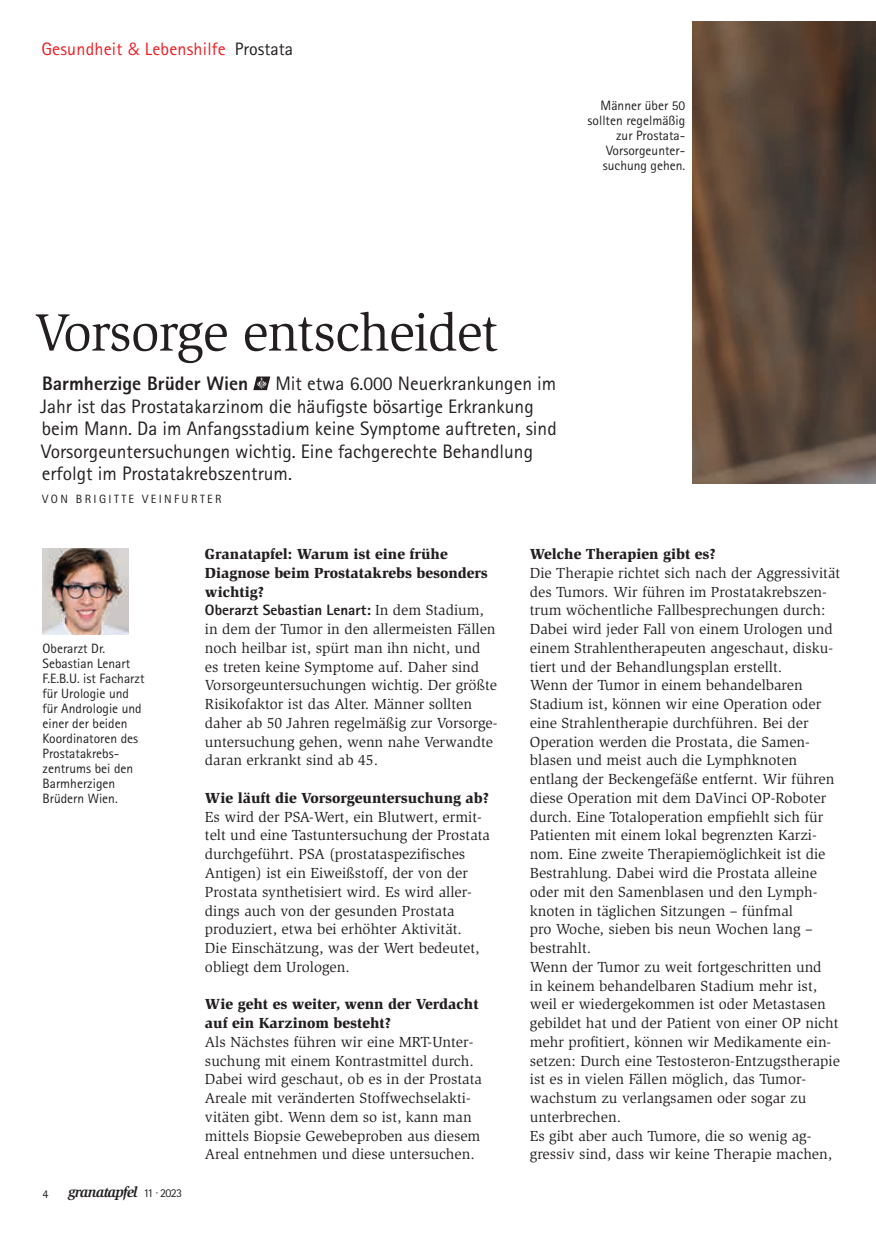
<style>
.page{position:relative;width:876px;height:1234px;background:#fff}
.page>*{position:absolute;margin:0;border:0;box-sizing:border-box;transform-origin:0 0}
.t1{font:54px "Slimbach Std";letter-spacing:-.02em;color:#231f20}
.t2{font:19.5px/22.5px "Rotis Sans Serif Pro";color:#231f20}
.t3{font:800 19.5px "Rotis Sans Serif Pro";color:#231f20}
.t4{font:18px "Rotis Sans Serif Pro";letter-spacing:.01em;color:#ee1d23}
.t5{font:15px/18.8px "Slimbach Std";color:#231f20}
.t6{font:900 15px/18.8px "Slimbach Std";color:#231f20}
.t7{font:800 15px "Rotis Sans Serif Pro";color:#231f20}
.t8{font:italic 700 15px "Slimbach Std";letter-spacing:-.05em;color:#231f20}
.t9{font:13.5px/15px "Rotis Sans Serif Pro";color:#231f20;text-align:right}
.t10{font:12px "Rotis Sans Serif Pro";letter-spacing:.2em;color:#231f20}
.s1{font-family:"Avenir Next W1 G";font-size:17.25px}
.s2{color:#231f20}
.s3{font-family:"Rotis Sans Serif Pro";font-weight:400;font-style:normal;font-size:12px}
.s4{font-family:"Slimbach Std";font-weight:400}
</style>
<div class="page">
<svg style="left:253px;top:376px;width:17px;height:14px"></svg>
<img style="left:43px;top:549px;width:85px;height:85px">
<img style="left:692px;top:21px;width:184px;height:463px">
<p class="t4" style="left:41px;top:39px;width:253px">Gesundheit <span class="s1">&amp;</span> Lebenshilfe <span class="s2">Prostata</span></p>
<p class="t9" style="left:588px;top:98px;width:99px">Männer über 50 sollten regelmäßig zur Prostata-<br>Vorsorgeunter&shy;suchung gehen.</p>
<h1 class="t1" style="left:34px;top:301px;width:466px">Vorsorge entscheidet</h1>
<h2 class="t3" style="left:42px;top:371px;width:208px">Barmherzige Brüder Wien</h2>
<p class="t2" style="left:40px;top:372px;width:518px;text-indent:235px">Mit etwa 6.000 Neuerkrankungen im Jahr ist das Prostatakarzinom die häufigste bösartige Erkrankung beim Mann. Da im Anfangsstadium keine Symptome auftreten, sind Vorsorgeuntersuchungen wichtig. Eine fachgerechte Behandlung erfolgt im Prostatakrebszentrum.</p>
<p class="t10" style="left:42px;top:491px;width:181px">VON BRIGITTE VEINFURTER</p>
<p class="t9" style="left:43px;top:640px;width:103px;text-align:left">Oberarzt Dr.<br>Sebastian Lenart<br>F.E.B.U. ist Facharzt für Urologie und für Andrologie und einer der beiden<br>Koordinatoren des<br>Prostatakrebs&shy;zentrums bei den<br>Barmherzigen<br>Brüdern Wien.</p>
<p class="t10" style="left:43px;top:1186px;width:7px">4</p>
<p class="t8" style="left:68px;top:1183px;width:116px">granatapfel <span class="s3">11 ∙ 2023</span></p>
<p class="t6" style="left:205px;top:544px;width:284px">Granatapfel: Warum ist eine frühe<br>Diagnose beim Prostatakrebs besonders wichtig?</p>
<p class="t7" style="left:205px;top:600px;width:281px">Oberarzt Sebastian Lenart: <span class="s4">In dem Stadium,</span></p>
<p class="t5" style="left:205px;top:619px;width:294px">in dem der Tumor in den allermeisten Fällen noch heilbar ist, spürt man ihn nicht, und es treten keine Symptome auf. Daher sind Vorsorgeuntersuchungen wichtig. Der größte Risikofaktor ist das Alter. Männer sollten daher ab 50 Jahren regelmäßig zur Vorsorge&shy;untersuchung gehen, wenn nahe Verwandte daran erkrankt sind ab 45.</p>
<p class="t6" style="left:205px;top:788px;width:285px">Wie läuft die Vorsorgeuntersuchung ab?</p>
<p class="t5" style="left:205px;top:807px;width:287px">Es wird der PSA-Wert, ein Blutwert, ermit&shy;telt und eine Tastuntersuchung der Prostata durchgeführt. PSA (prostataspezifisches Antigen) ist ein Eiweißstoff, der von der Prostata synthetisiert wird. Es wird aller&shy;dings auch von der gesunden Prostata produziert, etwa bei erhöhter Aktivität.<br>Die Einschätzung, was der Wert bedeutet, obliegt dem Urologen.</p>
<p class="t6" style="left:205px;top:994px;width:275px">Wie geht es weiter, wenn der Verdacht auf ein Karzinom besteht?</p>
<p class="t5" style="left:205px;top:1032px;width:279px">Als Nächstes führen wir eine MRT-Unter&shy;suchung mit einem Kontrastmittel durch.<br>Dabei wird geschaut, ob es in der Prostata Areale mit veränderten Stoffwechselakti&shy;vitäten gibt. Wenn dem so ist, kann man mittels Biopsie Gewebeproben aus diesem Areal entnehmen und diese untersuchen.</p>
<p class="t6" style="left:530px;top:544px;width:187px">Welche Therapien gibt es?</p>
<p class="t5" style="left:530px;top:563px;width:312px">Die Therapie richtet sich nach der Aggressivität des Tumors. Wir führen im Prostatakrebszen&shy;trum wöchentliche Fallbesprechungen durch:<br>Dabei wird jeder Fall von einem Urologen und einem Strahlentherapeuten angeschaut, disku&shy;tiert und der Behandlungsplan erstellt.<br>Wenn der Tumor in einem behandelbaren Stadium ist, können wir eine Operation oder eine Strahlentherapie durchführen. Bei der Operation werden die Prostata, die Samen&shy;blasen und meist auch die Lymphknoten entlang der Beckengefäße entfernt. Wir führen diese Operation mit dem DaVinci OP-Roboter durch. Eine Totaloperation empfiehlt sich für Patienten mit einem lokal begrenzten Karzi&shy;nom. Eine zweite Therapiemöglichkeit ist die Bestrahlung. Dabei wird die Prostata alleine oder mit den Samenblasen und den Lymph&shy;knoten in täglichen Sitzungen – fünfmal<br>pro Woche, sieben bis neun Wochen lang – bestrahlt.<br>Wenn der Tumor zu weit fortgeschritten und<br>in keinem behandelbaren Stadium mehr ist, weil er wiedergekommen ist oder Metastasen gebildet hat und der Patient von einer OP nicht mehr profitiert, können wir Medikamente ein&shy;setzen: Durch eine Testosteron-Entzugstherapie ist es in vielen Fällen möglich, das Tumor&shy;wachstum zu verlangsamen oder sogar zu unterbrechen.<br>Es gibt aber auch Tumore, die so wenig ag&shy;gressiv sind, dass wir keine Therapie machen,</p>
</div>
